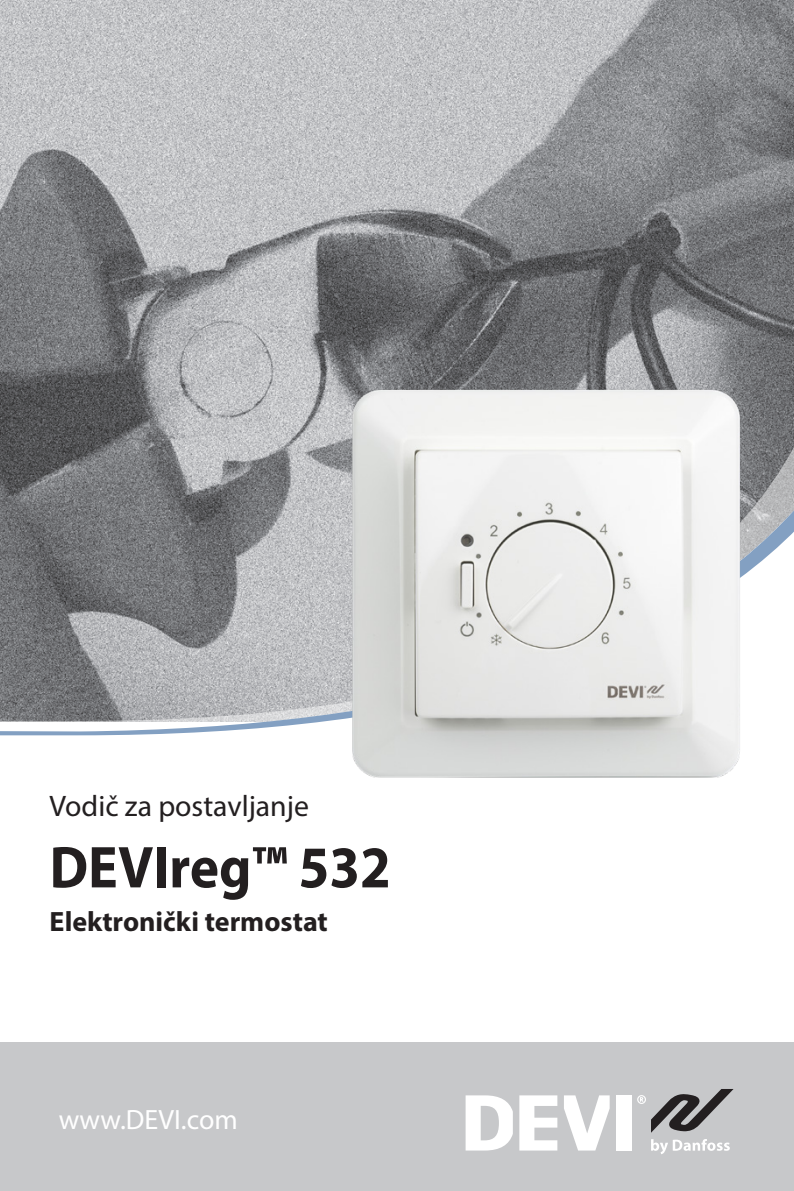
<style>
.page{position:relative;width:794px;height:1191px;background:#fff}
.page>*{position:absolute;margin:0;border:0;box-sizing:border-box;transform-origin:0 0}
.DEVI_FrontPageTitle{font:700 59.5px "Myriad Pro";color:#231f20;scale:.93 1}
.DEVI_Document_type{font:29.75px "Myriad Pro";color:#231f20}
.DEVI_FrontPageSubTit{font:700 28px "Myriad Pro";color:#231f20}
.t1{font:28px "Myriad Pro";color:#fff}
</style>
<div class="page">
<div style="left:0;top:1042px;width:794px;height:149px;background:#c7c8ca"></div>
<svg style="left:519px;top:1095px;width:38px;height:55px"></svg>
<div style="left:616px;top:1095px;width:15px;height:55px;background:#fff"></div>
<svg style="left:564px;top:1095px;width:45px;height:55px"></svg>
<svg style="left:465px;top:1095px;width:48px;height:55px"></svg>
<svg style="left:637px;top:1089px;width:96px;height:43px"></svg>
<svg style="left:651px;top:1139px;width:79px;height:15px"></svg>
<img style="left:0;top:0;width:794px;height:416px">
<svg style="left:0;top:416px;width:794px;height:58px;background:#898a8c"></svg>
<svg style="left:0;top:474px;width:794px;height:261px;background:#9fa0a4"></svg>
<img style="left:347px;top:385px;width:397px;height:393px">
<p class="DEVI_Document_type" style="left:50px;top:787px;width:261px">Vodič za postavljanje</p>
<p class="DEVI_FrontPageTitle" style="left:50px;top:828px;width:368px">DEVIreg™ 532</p>
<p class="DEVI_FrontPageSubTit" style="left:50px;top:903px;width:280px">Elektronički termostat</p>
<p class="t1" style="left:59px;top:1102px;width:181px">www.DEVI.com</p>
</div>
